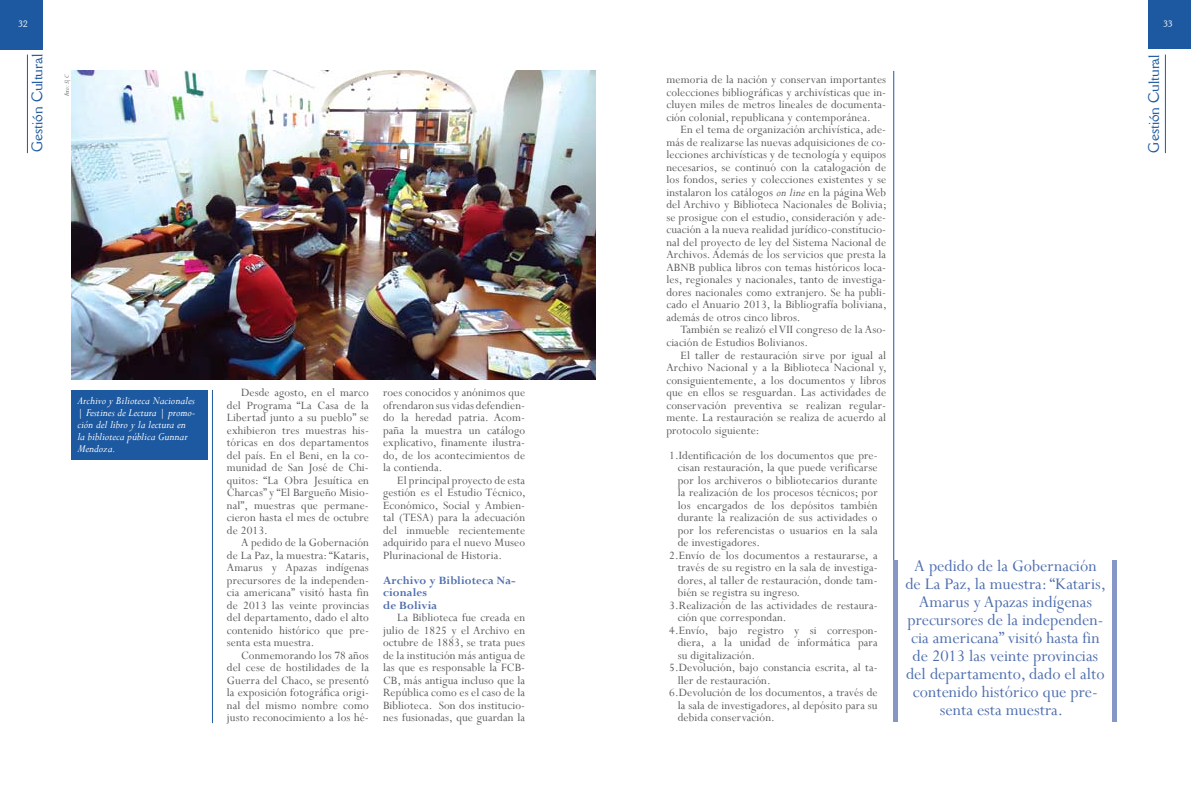
<style>
.page{position:relative;width:1191px;height:794px;background:#fff}
.page>*{position:absolute;margin:0;border:0;box-sizing:border-box;transform-origin:0 0}
.t1{font:18px/18px "Perpetua";color:#4e6eae;text-align:center}
.t2{font:15px "Della Robbia BT";color:#1d59a0}
.t3{font:12.5px/12.5px "Perpetua";letter-spacing:.01em;color:#58595b;text-align:justify}
.t4{font:700 12.5px/12.5px "Perpetua";letter-spacing:.01em;color:#4e6eae}
.t5{font:italic 12px/12px "Perpetua";color:#fff}
.t6{font:9px "Della Robbia BT";color:#fff}
.t7{font:italic 7px "Perpetua";color:#58595b}
.s1{font-style:italic}
</style>
<div class="page">
<div style="left:1148px;top:0;width:43px;height:49px;background:#1d59a0"></div>
<div style="left:0;top:0;width:43px;height:49px;background:#1d59a0"></div>
<hr style="left:27px;top:55px;width:1px;height:98px;background:#1d59a0">
<hr style="left:1164px;top:55px;width:1px;height:98px;background:#1d59a0">
<img style="left:71px;top:71px;width:525px;height:309px">
<hr style="left:212px;top:390px;width:1px;height:333px;background:#1d59a0">
<hr style="left:893px;top:71px;width:1px;height:489px;background:#1d59a0">
<div style="left:893px;top:560px;width:5px;height:161px;background:#8697c7"></div>
<div style="left:1112px;top:560px;width:5px;height:161px;background:#8697c7"></div>
<div style="left:71px;top:390px;width:137px;height:69px;background:#1d59a0"></div>
<p class="t6" style="left:18px;top:19px;width:11px">32</p>
<p class="t6" style="left:1163px;top:18px;width:11px">33</p>
<p class="t2" style="left:28px;top:152px;width:100px;rotate:-90deg">Gestión Cultural</p>
<p class="t2" style="left:1144px;top:152px;width:100px;rotate:-90deg">Gestión Cultural</p>
<p class="t7" style="left:62px;top:96px;width:23px;rotate:-90deg">Foto: S|C</p>
<p class="t3" style="left:666px;top:73px;width:221px">memoria de la nación y conservan importantes colecciones bibliográficas y archivísticas que in&shy;cluyen miles de metros lineales de documenta&shy;ción colonial, republicana y contemporánea.</p>
<p class="t3" style="left:666px;top:123px;width:222px;text-indent:14px">En el tema de organización archivística, ade&shy;más de realizarse las nuevas adquisiciones de co&shy;lecciones archivísticas y de tecnología y equipos necesarios, se continuó con la catalogación de los fondos, series y colecciones existentes y se instalaron los catálogos <span class="s1">on line</span> en la página Web del Archivo y Biblioteca Nacionales de Bolivia; se prosigue con el estudio, consideración y ade&shy;cuación a la nueva realidad jurídico-constitucio&shy;nal del proyecto de ley del Sistema Nacional de Archivos. Además de los servicios que presta la ABNB publica libros con temas históricos loca&shy;les, regionales y nacionales, tanto de investiga&shy;dores nacionales como extranjero. Se ha publi&shy;cado el Anuario 2013, la Bibliografía boliviana, además de otros cinco libros.</p>
<p class="t3" style="left:666px;top:323px;width:221px;text-indent:14px">También se realizó el VII congreso de la Aso&shy;ciación de Estudios Bolivianos.</p>
<p class="t3" style="left:666px;top:348px;width:222px;text-indent:14px">El taller de restauración sirve por igual al Archivo Nacional y a la Biblioteca Nacional y, consiguientemente, a los documentos y libros que en ellos se resguardan. Las actividades de conservación preventiva se realizan regular&shy;mente. La restauración se realiza de acuerdo al protocolo siguiente:</p>
<p class="t3" style="left:669px;top:448px;width:210px">1.Identificación de los documentos que pre-</p>
<p class="t3" style="left:677px;top:461px;width:201px">cisan restauración, la que puede verificarse</p>
<p class="t3" style="left:677px;top:473px;width:201px">por los archiveros o bibliotecarios durante</p>
<p class="t3" style="left:677px;top:486px;width:201px">la realización de los procesos técnicos; por</p>
<p class="t3" style="left:677px;top:498px;width:201px">los encargados de los depósitos también</p>
<p class="t3" style="left:677px;top:511px;width:201px">durante la realización de sus actividades o</p>
<p class="t3" style="left:677px;top:523px;width:201px">por los referencistas o usuarios en la sala</p>
<p class="t3" style="left:677px;top:536px;width:84px">de investigadores.</p>
<p class="t3" style="left:669px;top:548px;width:210px">2.Envío de los documentos a restaurarse, a</p>
<p class="t3" style="left:677px;top:561px;width:201px">través de su registro en la sala de investiga-</p>
<p class="t3" style="left:677px;top:573px;width:201px">dores, al taller de restauración, donde tam-</p>
<p class="t3" style="left:677px;top:586px;width:124px">bién se registra su ingreso.</p>
<p class="t3" style="left:669px;top:598px;width:210px">3.Realización de las actividades de restaura-</p>
<p class="t3" style="left:677px;top:611px;width:110px">ción que correspondan.</p>
<p class="t3" style="left:669px;top:623px;width:210px">4.Envío, bajo registro y si correspon-</p>
<p class="t3" style="left:677px;top:636px;width:201px">diera, a la unidad de informática para</p>
<p class="t3" style="left:677px;top:648px;width:79px">su digitalización.</p>
<p class="t3" style="left:669px;top:661px;width:210px">5.Devolución, bajo constancia escrita, al ta-</p>
<p class="t3" style="left:677px;top:673px;width:95px">ller de restauración.</p>
<p class="t3" style="left:669px;top:686px;width:210px">6.Devolución de los documentos, a través de</p>
<p class="t3" style="left:677px;top:698px;width:201px">la sala de investigadores, al depósito para su</p>
<p class="t3" style="left:677px;top:711px;width:99px">debida conservación.</p>
<p class="t3" style="left:227px;top:386px;width:144px;text-indent:14px">Desde agosto, en el marco del Programa “La Casa de la Libertad junto a su pueblo” se exhibieron tres muestras his&shy;tóricas en dos departamentos del país. En el Beni, en la co&shy;munidad de San José de Chi&shy;quitos: “La Obra Jesuítica en Charcas” y “El Bargueño Misio&shy;nal”, muestras que permane&shy;cieron hasta el mes de octubre de 2013.</p>
<p class="t3" style="left:227px;top:536px;width:144px;text-indent:14px">A pedido de la Gobernación de La Paz, la muestra: “Kataris, Amarus y Apazas indígenas precursores de la independen&shy;cia americana” visitó hasta fin de 2013 las veinte provincias del departamento, dado el alto contenido histórico que pre&shy;senta esta muestra.</p>
<p class="t3" style="left:227px;top:648px;width:144px;text-indent:14px">Conmemorando los 78 años del cese de hostilidades de la Guerra del Chaco, se presentó la exposición fotográfica origi&shy;nal del mismo nombre como justo reconocimiento a los hé-</p>
<p class="t3" style="left:383px;top:386px;width:144px">roes conocidos y anónimos que ofrendaron sus vidas defendien&shy;do la heredad patria. Acom&shy;paña la muestra un catálogo explicativo, finamente ilustra&shy;do, de los acontecimientos de la contienda.</p>
<p class="t3" style="left:383px;top:473px;width:144px;text-indent:14px">El principal proyecto de esta gestión es el Estudio Técnico, Económico, Social y Ambien&shy;tal (TESA) para la adecuación del inmueble recientemente adquirido para el nuevo Museo Plurinacional de Historia.</p>
<p class="t4" style="left:383px;top:573px;width:134px">Archivo y Biblioteca Na&shy;cionales<br>de Bolivia</p>
<p class="t3" style="left:383px;top:611px;width:144px;text-indent:14px">La Biblioteca fue creada en julio de 1825 y el Archivo en octubre de 1883, se trata pues de la institución más antigua de las que es responsable la FCB-CB, más antigua incluso que la República como es el caso de la Biblioteca. Son dos institucio&shy;nes fusionadas, que guardan la</p>
<p class="t5" style="left:77px;top:394px;width:120px">Archivo y Bilioteca Nacionales | Festines de Lectura | promo&shy;ción del libro y la lectura en la biblioteca pública Gunnar<br>Mendoza.</p>
<p class="t1" style="left:905px;top:557px;width:202px">A pedido de la Gobernación de La Paz, la muestra: “Kataris,<br>Amarus y Apazas indígenas precursores de la independen&shy;cia americana” visitó hasta fin de 2013 las veinte provincias del departamento, dado el alto contenido histórico que pre&shy;senta esta muestra.</p>
</div>
